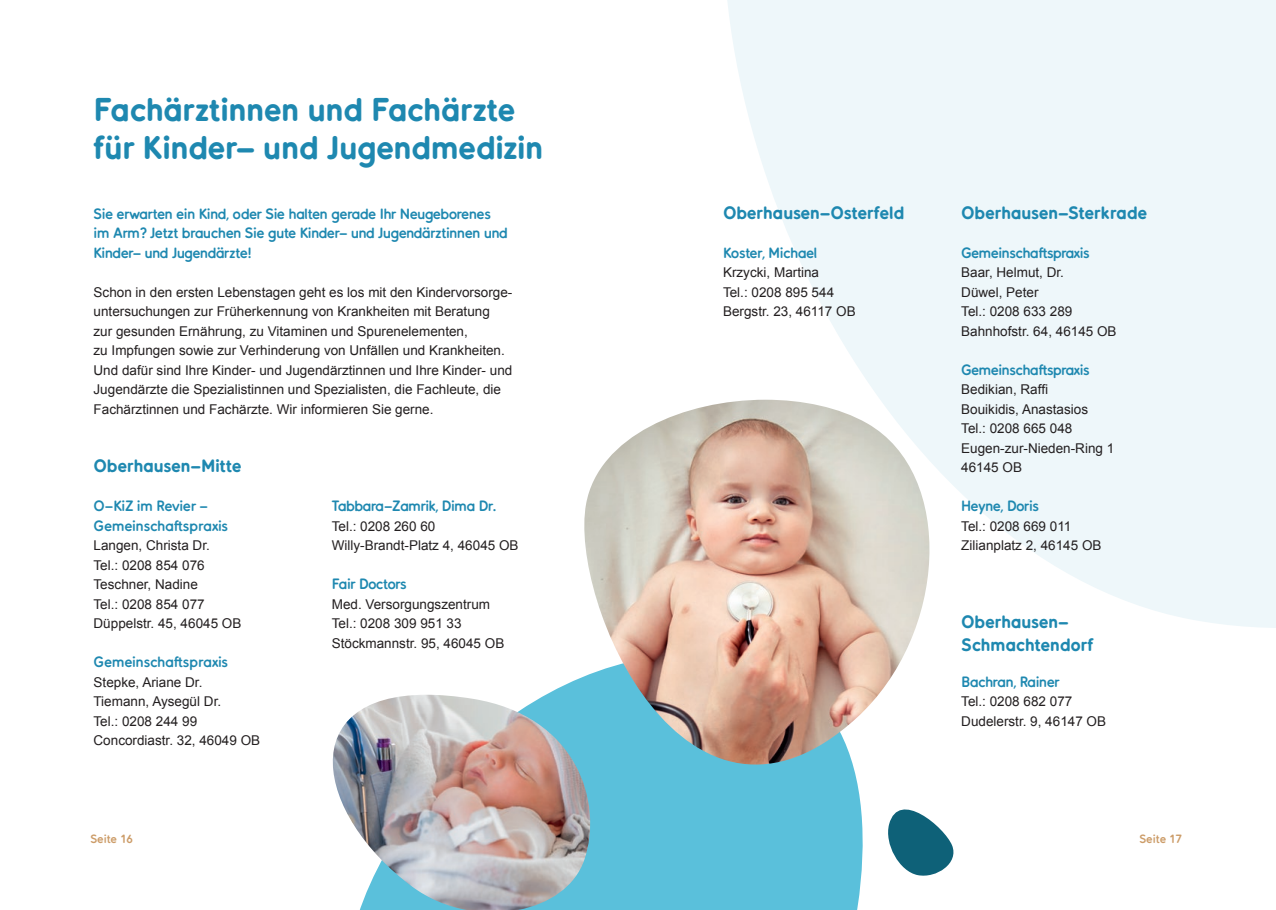
<style>
.page{position:relative;width:1276px;height:910px;background:#fff}
.page>*{position:absolute;margin:0;border:0;box-sizing:border-box;transform-origin:0 0}
.t1{font:33px/37.5px "Tilde Black Rounded";letter-spacing:-.035em;color:#1e88b0}
.t2{font:18px/22.5px "Tilde Black Rounded";letter-spacing:-.035em;color:#1e88b0}
.t3{font:15px/19.5px "Tilde Bold Rounded";letter-spacing:-.04em;color:#1e88b0}
.t4{font:15px "Tilde Bold Rounded";letter-spacing:-.06em;color:#1e88b0}
.t5{font:13.5px/19.5px "Arial";color:#231f20}
.t6{font:12px "Tilde Bold Rounded";letter-spacing:-.01em;color:#cc9c68}
</style>
<div class="page">
<svg style="left:727px;top:0;width:549px;height:628px;background:#f0f8fa"></svg>
<svg style="left:427px;top:622px;width:567px;height:288px"></svg>
<img style="left:568px;top:400px;width:375px;height:404px">
<img style="left:332px;top:695px;width:272px;height:215px">
<svg style="left:884px;top:788px;width:75px;height:91px"></svg>
<h1 class="t1" style="left:94px;top:91px;width:452px">Fachärztinnen und Fachärzte für Kinder- und Jugendmedizin</h1>
<p class="t3" style="left:94px;top:204px;width:416px">Sie erwarten ein Kind, oder Sie halten gerade Ihr Neugeborenes im Arm? Jetzt brauchen Sie gute Kinder- und Jugendärztinnen und<br>Kinder- und Jugendärzte!</p>
<p class="t5" style="left:94px;top:282px;width:420px">Schon in den ersten Lebenstagen geht es los mit den Kindervorsorge&shy;untersuchungen zur Früherkennung von Krankheiten mit Beratung<br>zur gesunden Ernährung, zu Vitaminen und Spurenelementen,<br>zu Impfungen sowie zur Verhinderung von Unfällen und Krankheiten.<br>Und dafür sind Ihre Kinder- und Jugendärztinnen und Ihre Kinder- und Jugendärzte die Spezialistinnen und Spezialisten, die Fachleute, die Fachärztinnen und Fachärzte. Wir informieren Sie gerne.</p>
<h2 class="t2" style="left:94px;top:455px;width:150px">Oberhausen-Mitte</h2>
<p class="t3" style="left:94px;top:496px;width:136px">O-KiZ im Revier -<br>Gemeinschaftspraxis</p>
<p class="t5" style="left:94px;top:536px;width:149px">Langen, Christa Dr.<br>Tel.: 0208 854 076<br>Teschner, Nadine<br>Tel.: 0208 854 077<br>Düppelstr. 45, 46045 OB</p>
<p class="t3" style="left:94px;top:652px;width:136px">Gemeinschaftspraxis</p>
<p class="t5" style="left:94px;top:672px;width:168px">Stepke, Ariane Dr.<br>Tiemann, Aysegül Dr.<br>Tel.: 0208 244 99<br>Concordiastr. 32, 46049 OB</p>
<p class="t4" style="left:332px;top:497px;width:166px">Tabbara-Zamrik, Dima Dr.</p>
<p class="t5" style="left:332px;top:516px;width:188px">Tel.: 0208 260 60<br>Willy-Brandt-Platz 4, 46045 OB</p>
<p class="t3" style="left:332px;top:574px;width:77px">Fair Doctors</p>
<p class="t5" style="left:332px;top:594px;width:174px">Med. Versorgungszentrum<br>Tel.: 0208 309 951 33<br>Stöckmannstr. 95, 46045 OB</p>
<h2 class="t2" style="left:723px;top:201px;width:183px">Oberhausen-Osterfeld</h2>
<p class="t3" style="left:723px;top:243px;width:96px">Koster, Michael</p>
<p class="t5" style="left:723px;top:263px;width:134px">Krzycki, Martina<br>Tel.: 0208 895 544<br>Bergstr. 23, 46117 OB</p>
<h2 class="t2" style="left:961px;top:201px;width:188px">Oberhausen-Sterkrade</h2>
<p class="t3" style="left:961px;top:243px;width:130px">Gemeinschaftspraxis</p>
<p class="t5" style="left:961px;top:263px;width:157px">Baar, Helmut, Dr.<br>Düwel, Peter<br>Tel.: 0208 633 289<br>Bahnhofstr. 64, 46145 OB</p>
<p class="t3" style="left:961px;top:360px;width:130px">Gemeinschaftspraxis</p>
<p class="t5" style="left:961px;top:380px;width:155px">Bedikian, Raffi<br>Bouikidis, Anastasios<br>Tel.: 0208 665 048<br>Eugen-zur-Nieden-Ring 1<br>46145 OB</p>
<p class="t3" style="left:961px;top:496px;width:79px">Heyne, Doris</p>
<p class="t5" style="left:961px;top:516px;width:142px">Tel.: 0208 669 011<br>Zilianplatz 2, 46145 OB</p>
<h2 class="t2" style="left:961px;top:611px;width:134px">Oberhausen-<br>Schmachtendorf</h2>
<p class="t3" style="left:961px;top:672px;width:100px">Bachran, Rainer</p>
<p class="t5" style="left:961px;top:692px;width:146px">Tel.: 0208 682 077<br>Dudelerstr. 9, 46147 OB</p>
<p class="t6" style="left:90px;top:831px;width:44px">Seite 16</p>
<p class="t6" style="left:1139px;top:831px;width:44px">Seite 17</p>
</div>
